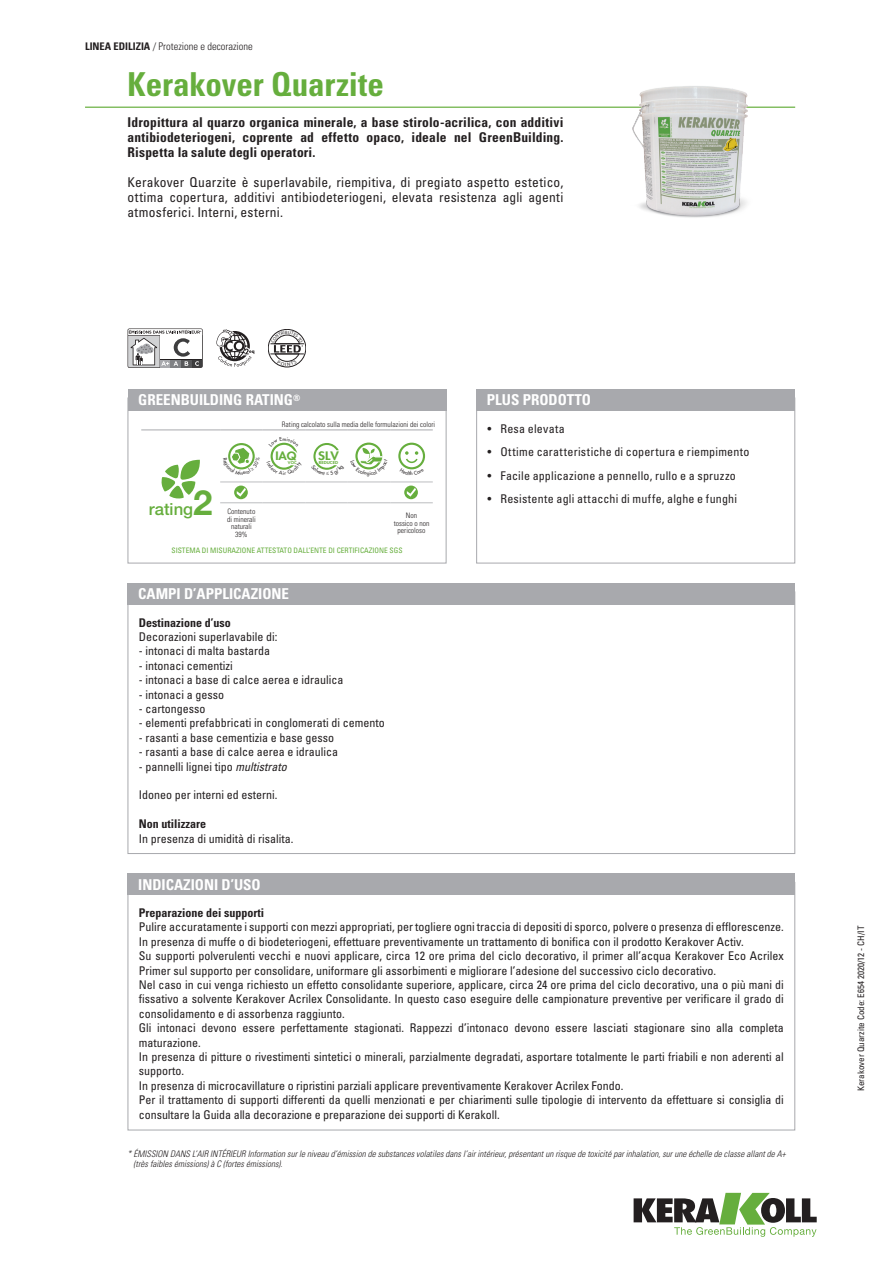
<style>
.page{position:relative;width:893px;height:1263px;background:#fff}
.page>*{position:absolute;margin:0;border:0;box-sizing:border-box;transform-origin:0 0}
.notag_nome_prodotto{font:700 condensed 33px "Univers LT Std";letter-spacing:-.005em;color:#66ae3d}
.t1{font:500 16.65px "Helvetica Neue LT Std";color:#66ae3d}
.titolo_box{font:700 condensed 15px "Univers LT Std";color:#fff}
.descr_prod_2{font:condensed 13.5px/15px "Univers LT Std";letter-spacing:.015em;color:#231f20;text-align:justify}
.descr_prod_1{font:700 condensed 13.5px/15px "Univers LT Std";letter-spacing:.015em;color:#231f20;text-align:justify}
.testo_box{font:condensed 12px/14.4px "Univers LT Std";color:#231f20}
.testo_box-2{font:condensed 12px "Univers LT Std";letter-spacing:.02em;color:#231f20}
.testo_box_bold{font:700 condensed 12px "Univers LT Std";color:#231f20}
.t2{font:800 11.4px "Futura Std";color:#66ae3d;scale:1.15 1}
.t3{font:800 11.1px "Futura Std";color:#66ae3d;scale:1.11 1}
.titoli_sezioni{font:300 condensed 10.5px "Univers LT Std";color:#231f20}
.notag_testo_VOC{font:italic 300 condensed 9px/10.8px "Univers LT Std";color:#231f20}
.notag_eco_codice_sc{font:condensed 9px "Univers LT Std";color:#231f20}
.attestato_sgs{font:condensed 7.5px "Univers LT Std";color:#66ae3d}
.contenuto_rating{font:300 condensed 7.5px/7.5px "Univers LT Std";color:#231f20;text-align:center}
.note_big{font:300 condensed 7.5px "Univers LT Std";color:#231f20}
.t4{font:800 3.9px "Futura Std";color:#66ae3d;scale:1.2 1}
.t5{font:800 3.9px "Futura Std";color:#66ae3d;scale:1.11 1}
.s1{font-weight:700}
.s2{font-weight:700;font-size:34.8px}
.s3{font-size:11.4px}
.s4{font-style:italic}
</style>
<div class="page">
<svg style="left:634px;top:1193px;width:183px;height:44px"></svg>
<hr style="left:85px;top:107px;width:710px;height:1px;background:#66ae3d">
<svg style="left:216px;top:329px;width:38px;height:38px"></svg>
<div style="left:268px;top:329px;width:38px;height:38px;border:1px solid #231f20;border-radius:50%"></div>
<hr style="left:270px;top:354px;width:34px;height:1px;background:#231f20">
<hr style="left:270px;top:343px;width:34px;height:1px;background:#231f20">
<div style="left:476px;top:398px;width:319px;height:165px;border:1px solid #a8a9ad"></div>
<div style="left:476px;top:389px;width:319px;height:21px;background:#a8a9ad"></div>
<svg style="left:128px;top:328px;width:75px;height:40px"></svg>
<svg style="left:128px;top:329px;width:74px;height:38px"></svg>
<div style="left:128px;top:583px;width:667px;height:21px;background:#a8a9ad"></div>
<div style="left:128px;top:873px;width:667px;height:22px;background:#a8a9ad"></div>
<img style="left:622px;top:86px;width:144px;height:132px">
<div style="left:128px;top:398px;width:318px;height:165px;border:1px solid #a8a9ad"></div>
<div style="left:128px;top:389px;width:318px;height:21px;background:#a8a9ad"></div>
<hr style="left:220px;top:482px;width:43px;height:1px;background:#bcbdc0">
<hr style="left:263px;top:482px;width:42px;height:1px;background:#bcbdc0">
<hr style="left:305px;top:482px;width:43px;height:1px;background:#bcbdc0">
<hr style="left:348px;top:482px;width:42px;height:1px;background:#bcbdc0">
<hr style="left:390px;top:482px;width:43px;height:1px;background:#bcbdc0">
<hr style="left:220px;top:502px;width:43px;height:1px;background:#bcbdc0">
<hr style="left:263px;top:502px;width:42px;height:1px;background:#bcbdc0">
<hr style="left:305px;top:502px;width:43px;height:1px;background:#bcbdc0">
<hr style="left:348px;top:502px;width:42px;height:1px;background:#bcbdc0">
<hr style="left:390px;top:502px;width:43px;height:1px;background:#bcbdc0">
<hr style="left:141px;top:429px;width:79px;height:1px;background:#a8a9ad">
<hr style="left:220px;top:429px;width:43px;height:1px;background:#a8a9ad">
<hr style="left:263px;top:429px;width:42px;height:1px;background:#a8a9ad">
<hr style="left:305px;top:429px;width:43px;height:1px;background:#a8a9ad">
<hr style="left:348px;top:429px;width:42px;height:1px;background:#a8a9ad">
<hr style="left:390px;top:429px;width:43px;height:1px;background:#a8a9ad">
<svg style="left:161px;top:460px;width:39px;height:39px"></svg>
<div style="left:228px;top:443px;width:27px;height:26px;border:2px solid #66ae3d;border-radius:50%"></div>
<div style="left:355px;top:443px;width:27px;height:26px;border:2px solid #66ae3d;border-radius:50%"></div>
<div style="left:398px;top:443px;width:27px;height:26px;border:2px solid #66ae3d;border-radius:50%"></div>
<svg style="left:234px;top:486px;width:14px;height:13px"></svg>
<svg style="left:237px;top:488px;width:9px;height:9px"></svg>
<svg style="left:404px;top:486px;width:14px;height:13px"></svg>
<svg style="left:407px;top:488px;width:9px;height:9px"></svg>
<svg style="left:271px;top:331px;width:32px;height:35px"></svg>
<svg style="left:228px;top:447px;width:27px;height:23px"></svg>
<svg style="left:270px;top:442px;width:28px;height:28px"></svg>
<svg style="left:313px;top:443px;width:26px;height:27px"></svg>
<svg style="left:355px;top:448px;width:28px;height:22px"></svg>
<svg style="left:400px;top:451px;width:24px;height:19px"></svg>
<p class="titoli_sezioni" style="left:85px;top:40px;width:169px"><span class="s1">LINEA EDILIZIA</span> / Protezione e decorazione</p>
<p class="notag_nome_prodotto" style="left:128px;top:64px;width:258px">Kerakover Quarzite</p>
<p class="descr_prod_1" style="left:128px;top:114px;width:437px">Idropittura al quarzo organica minerale, a base stirolo-acrilica, con additivi antibiodeteriogeni, coprente ad effetto opaco, ideale nel GreenBuilding.<br>Rispetta la salute degli operatori.</p>
<p class="descr_prod_2" style="left:128px;top:174px;width:437px">Kerakover Quarzite è superlavabile, riempitiva, di pregiato aspetto estetico, ottima copertura, additivi antibiodeteriogeni, elevata resistenza agli agenti atmosferici. Interni, esterni.</p>
<p class="titolo_box" style="left:138px;top:391px;width:164px">GREENBUILDING RATING<sup>®</sup></p>
<p class="note_big" style="left:282px;top:420px;width:155px">Rating calcolato sulla media delle formulazioni dei colori</p>
<p class="t1" style="left:149px;top:499px;width:65px">rating<span class="s2">2</span></p>
<p class="contenuto_rating" style="left:227px;top:508px;width:30px">Contenuto di minerali naturali</p>
<p class="contenuto_rating" style="left:235px;top:530px;width:14px">39%</p>
<p class="t3" style="left:275px;top:449px;width:21px"><span class="s3">I</span>AQ</p>
<p class="t5" style="left:288px;top:460px;width:9px">VOC</p>
<p class="t2" style="left:318px;top:448px;width:19px">SLV</p>
<p class="t4" style="left:319px;top:460px;width:18px">REDUCED</p>
<p class="contenuto_rating" style="left:394px;top:512px;width:37px">Non<br>tossico o non pericoloso</p>
<p class="attestato_sgs" style="left:172px;top:546px;width:233px">SISTEMA DI MISURAZIONE ATTESTATO DALL’ENTE DI CERTIFICAZIONE SGS</p>
<p class="titolo_box" style="left:138px;top:585px;width:152px">CAMPI D’APPLICAZIONE</p>
<p class="testo_box_bold" style="left:139px;top:615px;width:93px">Destinazione d’uso</p>
<p class="testo_box" style="left:139px;top:629px;width:140px">Decorazioni superlavabile di:</p>
<p class="testo_box" style="left:139px;top:644px;width:133px">- intonaci di malta bastarda</p>
<p class="testo_box" style="left:139px;top:658px;width:95px">- intonaci cementizi</p>
<p class="testo_box" style="left:139px;top:672px;width:206px">- intonaci a base di calce aerea e idraulica</p>
<p class="testo_box" style="left:139px;top:687px;width:87px">- intonaci a gesso</p>
<p class="testo_box" style="left:139px;top:701px;width:68px">- cartongesso</p>
<p class="testo_box" style="left:139px;top:716px;width:247px">- elementi prefabbricati in conglomerati di cemento</p>
<p class="testo_box" style="left:139px;top:730px;width:197px">- rasanti a base cementizia e base gesso</p>
<p class="testo_box" style="left:139px;top:744px;width:201px">- rasanti a base di calce aerea e idraulica</p>
<p class="testo_box" style="left:139px;top:759px;width:149px">- pannelli lignei tipo <span class="s4">multistrato</span></p>
<p class="testo_box" style="left:139px;top:788px;width:140px">Idoneo per interni ed esterni.</p>
<p class="testo_box_bold" style="left:139px;top:816px;width:69px">Non utilizzare</p>
<p class="testo_box" style="left:139px;top:831px;width:156px">In presenza di umidità di risalita.</p>
<p class="titolo_box" style="left:138px;top:875px;width:124px">INDICAZIONI D’USO</p>
<p class="titolo_box" style="left:487px;top:391px;width:106px">PLUS PRODOTTO</p>
<p class="testo_box-2" style="left:488px;top:421px;width:79px">• Resa elevata</p>
<p class="testo_box-2" style="left:488px;top:444px;width:263px">• Ottime caratteristiche di copertura e riempimento</p>
<p class="testo_box-2" style="left:488px;top:468px;width:250px">• Facile applicazione a pennello, rullo e a spruzzo</p>
<p class="testo_box-2" style="left:488px;top:491px;width:251px">• Resistente agli attacchi di muffe, alghe e funghi</p>
<p class="testo_box_bold" style="left:139px;top:905px;width:127px">Preparazione dei supporti</p>
<p class="testo_box" style="left:139px;top:920px;width:646px">Pulire accuratamente i supporti con mezzi appropriati, per togliere ogni traccia di depositi di sporco, polvere o presenza di efflorescenze.<br>In presenza di muffe o di biodeteriogeni, effettuare preventivamente un trattamento di bonifica con il prodotto Kerakover Activ.</p>
<p class="testo_box" style="left:139px;top:948px;width:646px">Su supporti polverulenti vecchi e nuovi applicare, circa 12 ore prima del ciclo decorativo, il primer all’acqua Kerakover Eco Acrilex<br>Primer sul supporto per consolidare, uniformare gli assorbimenti e migliorare l’adesione del successivo ciclo decorativo.</p>
<p class="testo_box" style="left:139px;top:977px;width:646px;text-align:justify">Nel caso in cui venga richiesto un effetto consolidante superiore, applicare, circa 24 ore prima del ciclo decorativo, una o più mani di fissativo a solvente Kerakover Acrilex Consolidante. In questo caso eseguire delle campionature preventive per verificare il grado di consolidamento e di assorbenza raggiunto.</p>
<p class="testo_box" style="left:139px;top:1020px;width:646px">Gli intonaci devono essere perfettamente stagionati. Rappezzi d’intonaco devono essere lasciati stagionare sino alla completa maturazione.</p>
<p class="testo_box" style="left:139px;top:1049px;width:646px">In presenza di pitture o rivestimenti sintetici o minerali, parzialmente degradati, asportare totalmente le parti friabili e non aderenti al supporto.</p>
<p class="testo_box" style="left:139px;top:1078px;width:486px">In presenza di microcavillature o ripristini parziali applicare preventivamente Kerakover Acrilex Fondo.</p>
<p class="testo_box" style="left:139px;top:1092px;width:646px">Per il trattamento di supporti differenti da quelli menzionati e per chiarimenti sulle tipologie di intervento da effettuare si consiglia di consultare la Guida alla decorazione e preparazione dei supporti di Kerakoll.</p>
<p class="notag_testo_VOC" style="left:134px;top:1148px;width:654px;text-indent:-6px">* ÉMISSION DANS L’AIR INTÉRIEUR Information sur le niveau d’émission de substances volatiles dans l’air intérieur, présentant un risque de toxicité par inhalation, sur une échelle de classe allant de A+ (très faibles émissions) à C (fortes émissions).</p>
<p class="notag_eco_codice_sc" style="left:855px;top:1091px;width:167px;rotate:-90deg">Kerakover Quarzite Code: E654 2020/12 - CH/IT</p>
</div>
